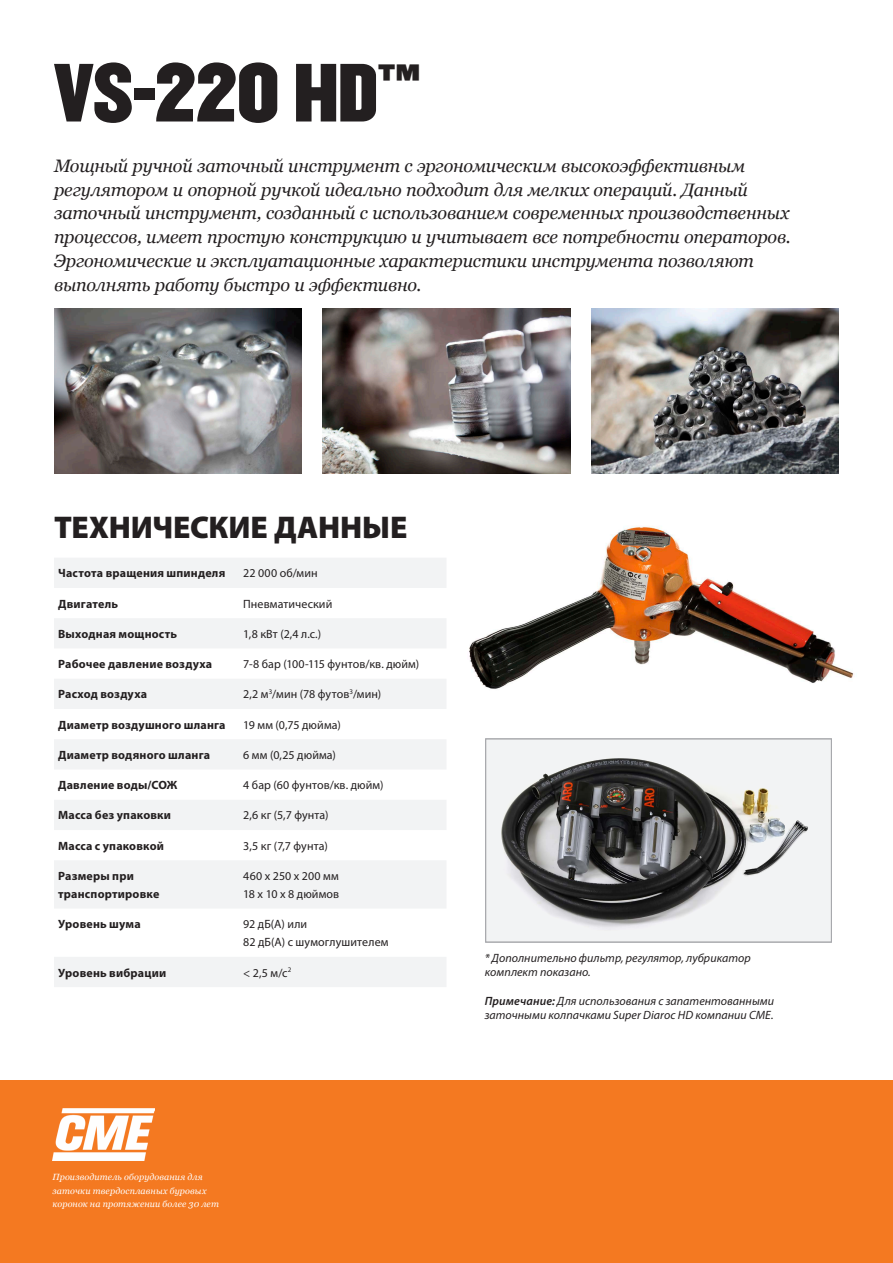
<style>
.page{position:relative;width:893px;height:1263px;background:#fff}
.page>*{position:absolute;margin:0;border:0;box-sizing:border-box;transform-origin:0 0}
.t1{font:72px "Champion HTF Middleweight";letter-spacing:-.01em;color:#231f20}
.t2{font:900 31.5px "Myriad Pro";letter-spacing:-.005em;color:#231f20}
.t3{font:italic 18px/24px "Georgia";letter-spacing:-.015em;color:#231f20}
.t4{font:12px/18px "Myriad Pro";letter-spacing:.01em;color:#231f20}
.t5{font:700 12px/18px "Myriad Pro";letter-spacing:.015em;color:#231f20}
.t6{font:italic 12px/14.4px "Myriad Pro";letter-spacing:.005em;color:#231f20}
.t7{font:italic 9px/13.5px "Georgia";letter-spacing:.015em;color:#fff}
.s1{font-weight:600}
</style>
<div class="page">
<div style="left:0;top:1080px;width:893px;height:183px;background:#f47921"></div>
<img style="left:53px;top:1109px;width:101px;height:52px">
<img style="left:469px;top:526px;width:385px;height:163px">
<svg style="left:54px;top:558px;width:392px;height:429px;fill:#f2f3f4"></svg>
<img style="left:487px;top:740px;width:343px;height:200px">
<div style="left:485px;top:738px;width:347px;height:204px;border:1px solid #a8a9ad"></div>
<img style="left:323px;top:309px;width:247px;height:165px">
<img style="left:54px;top:309px;width:247px;height:165px">
<img style="left:591px;top:309px;width:248px;height:165px">
<p class="t1" style="left:54px;top:44px;width:368px">VS-220 HD<sup>™</sup></p>
<p class="t3" style="left:54px;top:153px;width:738px">Мощный ручной заточный инструмент с эргономическим высокоэффективным регулятором и опорной ручкой идеально подходит для мелких операций. Данный заточный инструмент, созданный с использованием современных производственных процессов, имеет простую конструкцию и учитывает все потребности операторов.<br>Эргономические и эксплуатационные характеристики инструмента позволяют выполнять работу быстро и эффективно.</p>
<p class="t2" style="left:54px;top:506px;width:355px">ТЕХНИЧЕСКИЕ ДАННЫЕ</p>
<p class="t5" style="left:58px;top:564px;width:169px">Частота вращения шпинделя</p>
<p class="t4" style="left:243px;top:564px;width:76px">22 000 об/мин</p>
<p class="t5" style="left:58px;top:594px;width:61px">Двигатель</p>
<p class="t4" style="left:243px;top:594px;width:91px">Пневматический</p>
<p class="t5" style="left:58px;top:624px;width:120px">Выходная мощность</p>
<p class="t4" style="left:243px;top:625px;width:79px">1,8 кВт (2,4 л.с.)</p>
<p class="t5" style="left:58px;top:655px;width:155px">Рабочее давление воздуха</p>
<p class="t4" style="left:243px;top:655px;width:177px">7-8 бар (100-115 фунтов/кв. дюйм)</p>
<p class="t5" style="left:58px;top:685px;width:90px">Расход воздуха</p>
<p class="t4" style="left:243px;top:685px;width:139px">2,2 м<sup>3</sup>/мин (78 футов<sup>3</sup>/мин)</p>
<p class="t5" style="left:58px;top:715px;width:169px">Диаметр воздушного шланга</p>
<p class="t4" style="left:243px;top:715px;width:99px">19 мм (0,75 дюйма)</p>
<p class="t5" style="left:58px;top:745px;width:153px">Диаметр водяного шланга</p>
<p class="t4" style="left:243px;top:746px;width:94px">6 мм (0,25 дюйма)</p>
<p class="t5" style="left:58px;top:776px;width:121px">Давление воды/СОЖ</p>
<p class="t4" style="left:243px;top:776px;width:142px">4 бар (60 фунтов/кв. дюйм)</p>
<p class="t5" style="left:58px;top:806px;width:114px">Масса без упаковки</p>
<p class="t4" style="left:243px;top:806px;width:87px">2,6 кг (5,7 фунта)</p>
<p class="t5" style="left:58px;top:836px;width:107px">Масса с упаковкой</p>
<p class="t4" style="left:243px;top:836px;width:86px">3,5 кг (7,7 фунта)</p>
<p class="t5" style="left:58px;top:866px;width:103px">Размеры при транспортировке</p>
<p class="t4" style="left:243px;top:867px;width:98px">460 x 250 x 200 мм<br>18 x 10 x 8 дюймов</p>
<p class="t5" style="left:58px;top:915px;width:84px">Уровень шума</p>
<p class="t4" style="left:243px;top:915px;width:65px">92 дБ(A) или</p>
<p class="t4" style="left:243px;top:933px;width:147px">82 дБ(A) с шумоглушителем</p>
<p class="t5" style="left:58px;top:963px;width:110px">Уровень вибрации</p>
<p class="t4" style="left:243px;top:963px;width:50px">&lt; 2,5 м/с<sup>2</sup></p>
<p class="t7" style="left:52px;top:1171px;width:168px">Производитель оборудования для заточки твердосплавных буровых коронок на протяжении более 30 лет</p>
<p class="t6" style="left:485px;top:950px;width:267px">* Дополнительно фильтр, регулятор, лубрикатор комплект показано.</p>
<p class="t6" style="left:485px;top:993px;width:291px"><span class="s1">Примечание:</span> Для использования с запатентованными заточными колпачками Super Diaroc HD компании CME.</p>
</div>
